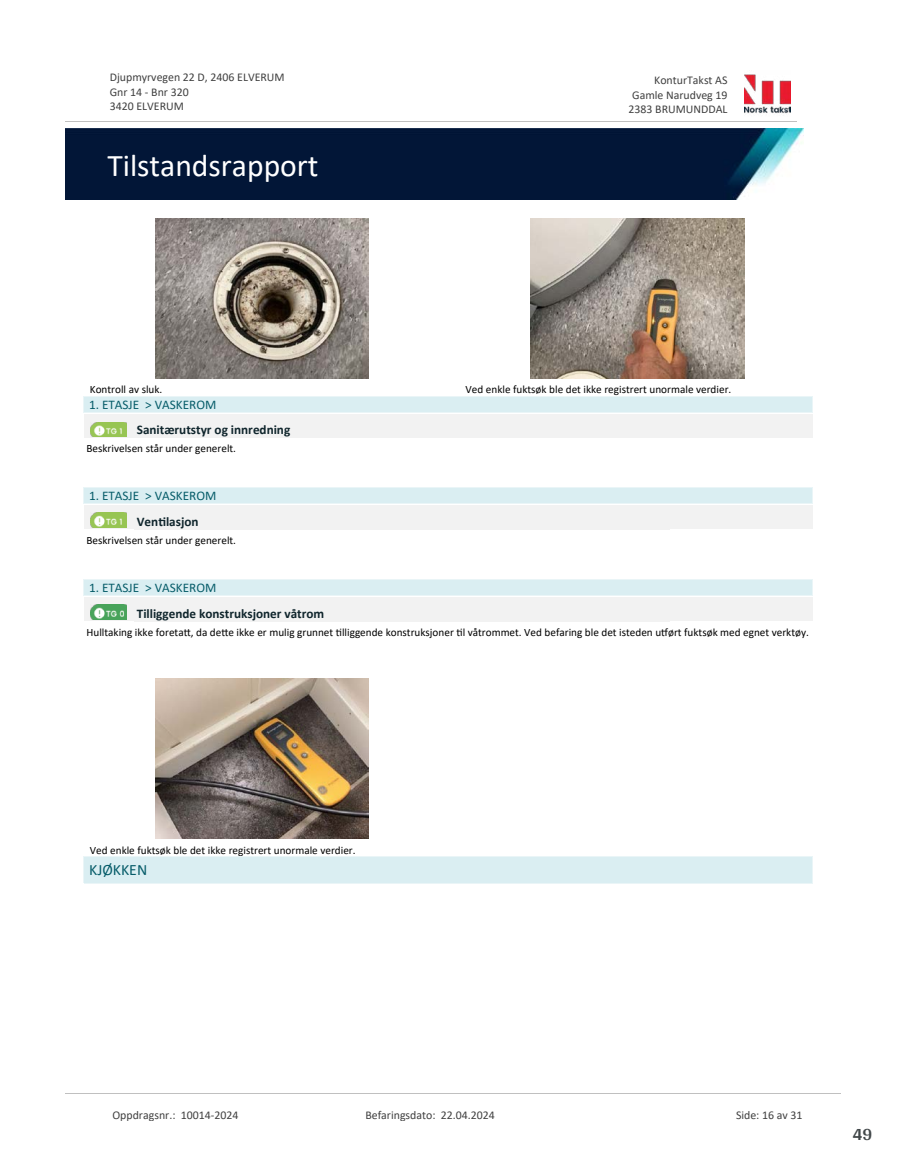
<style>
.page{position:relative;width:915px;height:1172px;background:#fff}
.page>*{position:absolute;margin:0;border:0;box-sizing:border-box;transform-origin:0 0}
.t1{font:31.65px "Calibri";color:#fff}
.t2{font:700 18px "Arya";color:#414749}
.t3{font:15.75px "Calibri";color:#065c69}
.t4{font:700 13.2px "Calibri";color:#0f252c}
.t5{font:13.2px "Calibri";color:#065c69}
.t6{font:11.85px/14.5px "Calibri";color:#404040}
.t7{font:11.25px "Calibri";color:#000}
</style>
<div class="page">
<img style="left:155px;top:219px;width:213px;height:160px">
<img style="left:530px;top:219px;width:214px;height:160px">
<div style="left:84px;top:414px;width:728px;height:24px;background:#f2f2f2"></div>
<img style="left:91px;top:422px;width:35px;height:15px">
<div style="left:84px;top:396px;width:728px;height:16px;background:#daeef2"></div>
<hr style="left:84px;top:396px;width:728px;height:1px;background:#eaf5f7">
<hr style="left:84px;top:412px;width:728px;height:1px;background:#eaf5f7">
<div style="left:84px;top:505px;width:728px;height:24px;background:#f2f2f2"></div>
<img style="left:91px;top:513px;width:35px;height:15px">
<div style="left:84px;top:488px;width:728px;height:16px;background:#daeef2"></div>
<hr style="left:84px;top:488px;width:728px;height:1px;background:#eaf5f7">
<hr style="left:84px;top:504px;width:728px;height:1px;background:#eaf5f7">
<div style="left:84px;top:597px;width:728px;height:24px;background:#f2f2f2"></div>
<img style="left:91px;top:605px;width:35px;height:15px">
<div style="left:84px;top:579px;width:728px;height:16px;background:#daeef2"></div>
<hr style="left:84px;top:579px;width:728px;height:1px;background:#eaf5f7">
<hr style="left:84px;top:595px;width:728px;height:1px;background:#eaf5f7">
<img style="left:155px;top:679px;width:213px;height:160px">
<div style="left:84px;top:856px;width:728px;height:27px;background:#daeef2"></div>
<hr style="left:84px;top:856px;width:728px;height:1px;background:#eaf5f7">
<hr style="left:84px;top:883px;width:728px;height:1px;background:#eaf5f7">
<img style="left:744px;top:74px;width:46px;height:40px">
<hr style="left:65px;top:121px;width:731px;height:1px;background:#c0c0c0">
<img style="left:65px;top:129px;width:738px;height:71px">
<hr style="left:65px;top:1093px;width:775px;height:1px;background:#c0c0c0">
<p class="t6" style="left:110px;top:70px;width:176px">Djupmyrvegen 22 D, 2406 ELVERUM<br>Gnr 14 - Bnr 320<br>3420 ELVERUM</p>
<p class="t6" style="left:654px;top:73px;width:75px">KonturTakst AS</p>
<p class="t6" style="left:632px;top:87px;width:97px">Gamle Narudveg 19</p>
<p class="t6" style="left:628px;top:102px;width:100px">2383 BRUMUNDDAL</p>
<h1 class="t1" style="left:107px;top:143px;width:213px">Tilstandsrapport</h1>
<p class="t7" style="left:90px;top:381px;width:74px">Kontroll av sluk.</p>
<p class="t7" style="left:465px;top:381px;width:267px">Ved enkle fuktsøk ble det ikke registrert unormale verdier.</p>
<p class="t4" style="left:137px;top:420px;width:155px">Sanitærutstyr og innredning</p>
<p class="t7" style="left:86px;top:441px;width:151px">Beskrivelsen står under generelt.</p>
<p class="t5" style="left:89px;top:395px;width:129px">1. ETASJE &gt; VASKEROM</p>
<p class="t5" style="left:89px;top:487px;width:129px">1. ETASJE &gt; VASKEROM</p>
<p class="t4" style="left:137px;top:512px;width:63px">Ven琀椀lasjon</p>
<p class="t7" style="left:86px;top:532px;width:151px">Beskrivelsen står under generelt.</p>
<p class="t5" style="left:89px;top:578px;width:129px">1. ETASJE &gt; VASKEROM</p>
<p class="t4" style="left:137px;top:604px;width:189px">Tilliggende konstruksjoner våtrom</p>
<p class="t7" style="left:86px;top:624px;width:723px">Hulltaking ikke foreta琀琀, da de琀琀e ikke er mulig grunnet 琀椀lliggende konstruksjoner 琀椀l våtrommet. Ved befaring ble det isteden u琀昀ørt fuktsøk med egnet verktøy.</p>
<p class="t7" style="left:90px;top:842px;width:267px">Ved enkle fuktsøk ble det ikke registrert unormale verdier.</p>
<h3 class="t3" style="left:89px;top:859px;width:60px">KJØKKEN</h3>
<p class="t6" style="left:112px;top:1107px;width:127px">Oppdragsnr.: 10014-2024</p>
<p class="t6" style="left:365px;top:1107px;width:131px">Befaringsdato: 22.04.2024</p>
<p class="t6" style="left:735px;top:1107px;width:68px">Side: 16 av 31</p>
<h2 class="t2" style="left:852px;top:1123px;width:21px">49</h2>
</div>
